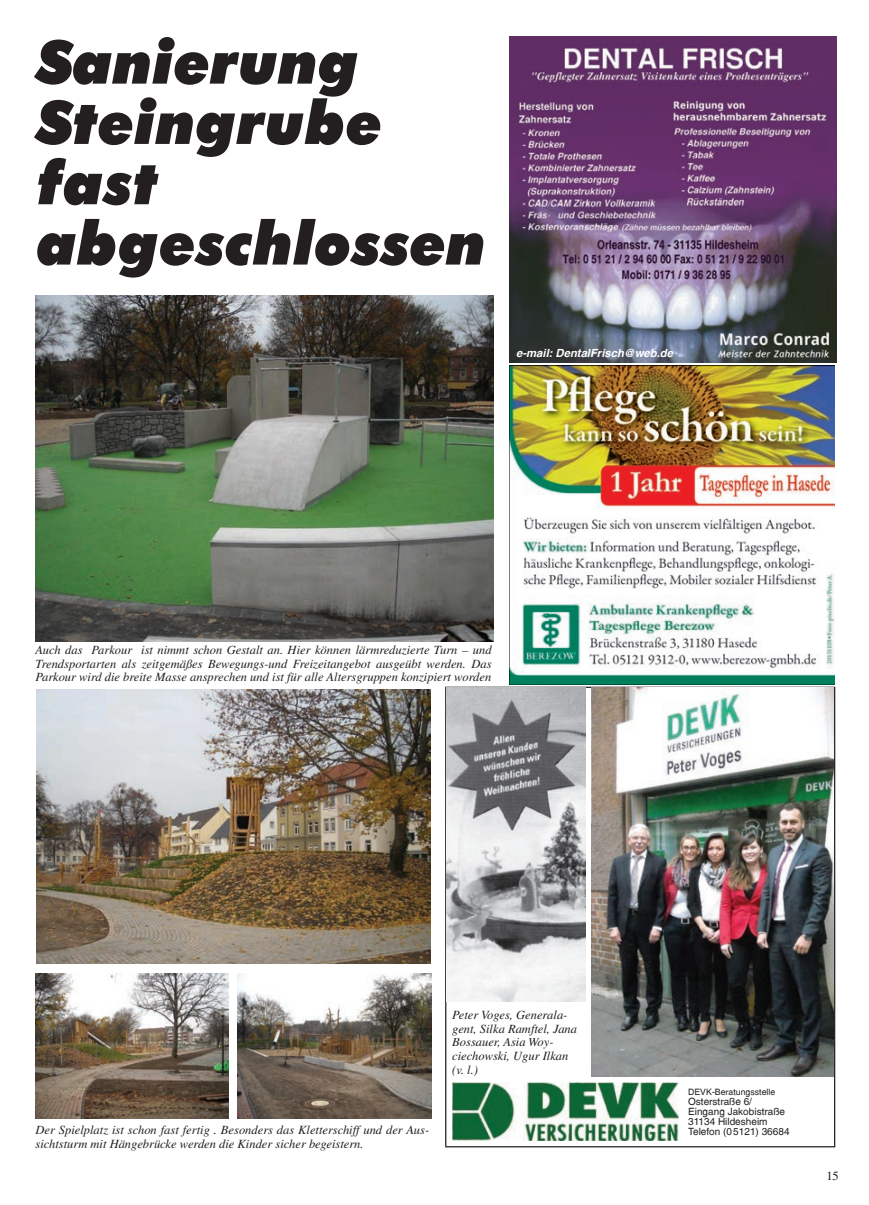
<style>
.page{position:relative;width:869px;height:1205px;background:#fff}
.page>*{position:absolute;margin:0;border:0;box-sizing:border-box;transform-origin:0 0}
.t1{font:italic 900 60.25px/60.2px "Futura BT";color:#231f20}
.t2{font:italic 12.5px/13.8px "Times";color:#231f20}
.t3{font:12.5px "Times";color:#231f20}
.t4{font:italic 700 11.25px "Switzerland";color:#fff}
.t5{font:10px/10px "Switzerland Plain";color:#231f20}
.t6{font:8.75px "Switzerland Plain";color:#231f20}
</style>
<div class="page">
<svg style="left:445px;top:687px;width:389px;height:460px"></svg>
<img style="left:509px;top:36px;width:326px;height:326px">
<img style="left:509px;top:366px;width:325px;height:319px">
<img style="left:452px;top:1082px;width:226px;height:58px">
<img style="left:446px;top:688px;width:139px;height:313px">
<img style="left:591px;top:687px;width:242px;height:389px">
<img style="left:36px;top:689px;width:394px;height:274px">
<img style="left:35px;top:295px;width:458px;height:346px">
<img style="left:35px;top:973px;width:194px;height:145px">
<img style="left:237px;top:973px;width:194px;height:145px">
<h1 class="t1" style="left:37px;top:32px;width:451px">Sanierung<br>Steingrube fast abgeschlossen</h1>
<p class="t4" style="left:516px;top:346px;width:158px">e-mail: DentalFrisch@web.de</p>
<p class="t2" style="left:35px;top:643px;width:457px;text-align:justify">Auch das Parkour ist nimmt schon Gestalt an. Hier können lärmreduzierte Turn – und Trendsportarten als zeitgemäßes Bewegungs-und Freizeitangebot ausgeübt werden. Das Parkour wird die breite Masse ansprechen und ist für alle Altersgruppen konzipiert worden</p>
<p class="t2" style="left:35px;top:1123px;width:395px">Der Spielplatz ist schon fast fertig . Besonders das Kletterschiff und der Aus&shy;sichtsturm mit Hängebrücke werden die Kinder sicher begeistern.</p>
<p class="t2" style="left:452px;top:1008px;width:126px">Peter Voges, Generala&shy;gent, Silka Ramftel, Jana<br>Bossauer, Asia Woy&shy;ciechowski, Ugur Ilkan (v. l.)</p>
<p class="t6" style="left:687px;top:1086px;width:89px">DEVK-Beratungsstelle</p>
<p class="t5" style="left:687px;top:1096px;width:103px">Osterstraße 6/<br>Eingang Jakobistraße<br>31134 Hildesheim<br>Telefon (05121) 36684</p>
<p class="t3" style="left:825px;top:1169px;width:14px">15</p>
</div>
